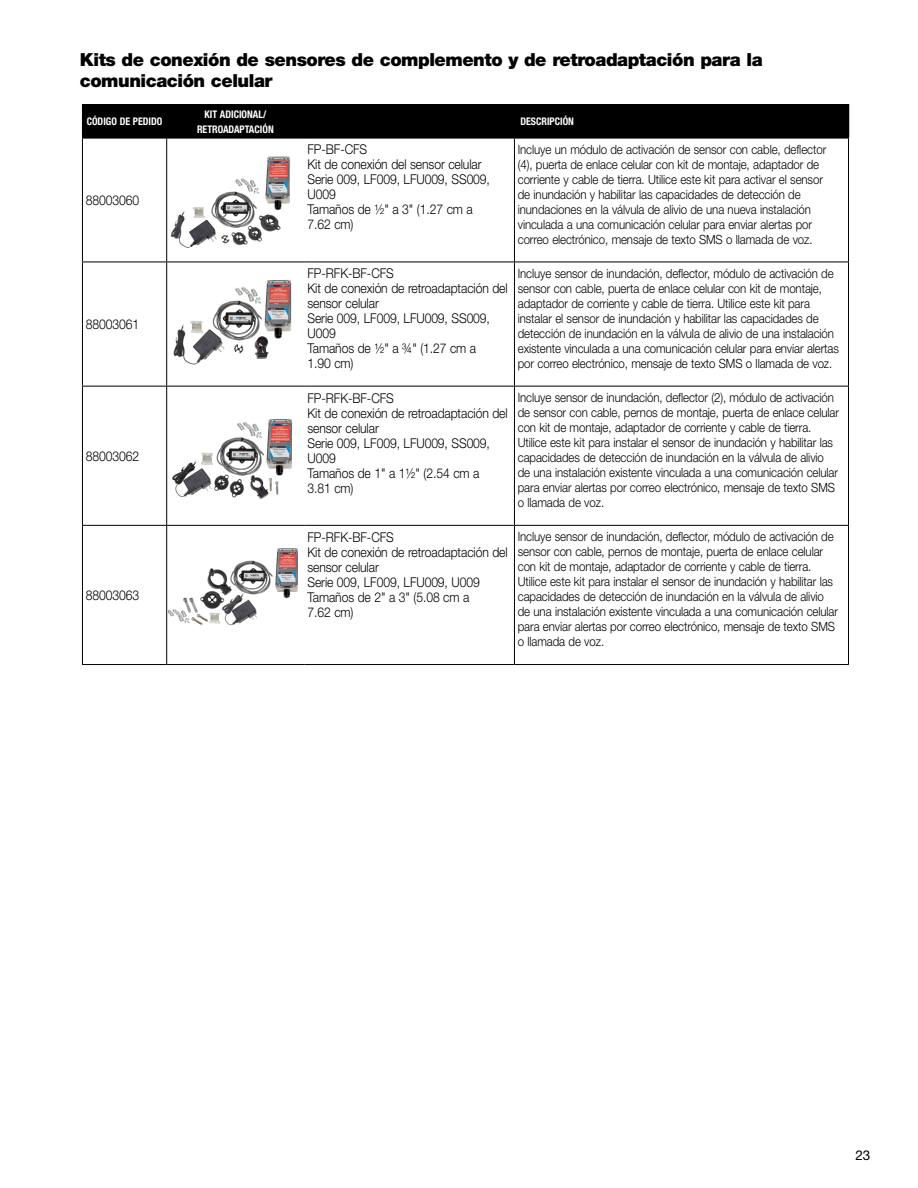
<style>
.page{position:relative;width:918px;height:1188px;background:#fff}
.page>*{position:absolute;margin:0;border:0;box-sizing:border-box;transform-origin:0 0}
.t1{font:900 18px/21px "Helvetica Neue LT Std";letter-spacing:-.025em;color:#000}
.t2{font:300 13.5px/15px "Helvetica Neue LT Std";letter-spacing:-.01em;color:#000;scale:.9 1}
.t3{font:13.5px "Helvetica Neue LT Std";color:#000}
.t4{font:300 12.75px/15px "Helvetica Neue LT Std";letter-spacing:-.01em;color:#000;scale:.9 1}
.t5{font:700 condensed 10.5px/15px "Helvetica Neue LT Std";color:#fff;text-align:center;scale:.95 1}
</style>
<div class="page">
<div style="left:82px;top:105px;width:85px;height:33px;background:#000"></div>
<div style="left:167px;top:105px;width:137px;height:33px;background:#000"></div>
<div style="left:304px;top:105px;width:210px;height:33px;background:#000"></div>
<div style="left:514px;top:105px;width:335px;height:33px;background:#000"></div>
<hr style="left:82px;top:104px;width:85px;height:2px;background:#000">
<hr style="left:167px;top:104px;width:137px;height:2px;background:#000">
<hr style="left:304px;top:104px;width:210px;height:2px;background:#000">
<hr style="left:514px;top:104px;width:335px;height:2px;background:#000">
<hr style="left:82px;top:138px;width:85px;height:1px;background:#000">
<hr style="left:167px;top:138px;width:137px;height:1px;background:#000">
<hr style="left:304px;top:138px;width:210px;height:1px;background:#000">
<hr style="left:514px;top:138px;width:335px;height:1px;background:#000">
<hr style="left:82px;top:664px;width:85px;height:1px;background:#000">
<hr style="left:82px;top:262px;width:85px;height:1px;background:#000">
<hr style="left:848px;top:138px;width:1px;height:124px;background:#000">
<hr style="left:167px;top:262px;width:137px;height:1px;background:#000">
<hr style="left:848px;top:262px;width:1px;height:124px;background:#000">
<hr style="left:848px;top:387px;width:1px;height:138px;background:#000">
<hr style="left:848px;top:526px;width:1px;height:138px;background:#000">
<hr style="left:167px;top:664px;width:137px;height:1px;background:#000">
<hr style="left:304px;top:664px;width:210px;height:1px;background:#000">
<hr style="left:514px;top:664px;width:335px;height:1px;background:#000">
<hr style="left:166px;top:138px;width:1px;height:124px;background:#000">
<hr style="left:166px;top:262px;width:1px;height:124px;background:#000">
<hr style="left:166px;top:387px;width:1px;height:138px;background:#000">
<hr style="left:166px;top:526px;width:1px;height:138px;background:#000">
<hr style="left:304px;top:262px;width:210px;height:1px;background:#000">
<hr style="left:82px;top:138px;width:1px;height:124px;background:#000">
<hr style="left:514px;top:138px;width:1px;height:124px;background:#000">
<hr style="left:82px;top:262px;width:1px;height:124px;background:#000">
<hr style="left:514px;top:262px;width:335px;height:1px;background:#000">
<hr style="left:82px;top:386px;width:85px;height:1px;background:#000">
<hr style="left:82px;top:387px;width:1px;height:138px;background:#000">
<hr style="left:82px;top:526px;width:1px;height:138px;background:#000">
<hr style="left:167px;top:386px;width:137px;height:1px;background:#000">
<hr style="left:304px;top:386px;width:210px;height:1px;background:#000">
<hr style="left:514px;top:262px;width:1px;height:124px;background:#000">
<hr style="left:514px;top:386px;width:335px;height:1px;background:#000">
<hr style="left:82px;top:525px;width:85px;height:1px;background:#000">
<hr style="left:167px;top:525px;width:137px;height:1px;background:#000">
<hr style="left:304px;top:525px;width:210px;height:1px;background:#000">
<hr style="left:514px;top:387px;width:1px;height:138px;background:#000">
<hr style="left:514px;top:525px;width:335px;height:1px;background:#000">
<hr style="left:514px;top:526px;width:1px;height:138px;background:#000">
<img style="left:166px;top:155px;width:124px;height:95px">
<img style="left:173px;top:280px;width:119px;height:85px">
<img style="left:172px;top:419px;width:121px;height:80px">
<img style="left:168px;top:548px;width:130px;height:78px">
<h3 class="t1" style="left:80px;top:49px;width:684px">Kits de conexión de sensores de complemento y de retroadaptación para la comunicación celular</h3>
<p class="t5" style="left:87px;top:114px;width:81px">CÓDIGO DE PEDIDO</p>
<p class="t5" style="left:197px;top:106px;width:82px">KIT ADICIONAL/<br>RETROADAPTACIÓN</p>
<p class="t5" style="left:520px;top:114px;width:58px">DESCRIPCIÓN</p>
<p class="t2" style="left:86px;top:192px;width:61px">88003060</p>
<p class="t2" style="left:86px;top:316px;width:61px">88003061</p>
<p class="t2" style="left:86px;top:448px;width:61px">88003062</p>
<p class="t2" style="left:86px;top:587px;width:61px">88003063</p>
<p class="t2" style="left:308px;top:142px;width:68px">FP-BF-CFS</p>
<p class="t2" style="left:308px;top:157px;width:204px">Kit de conexión del sensor celular<br>Serie 009, LF009, LFU009, SS009,<br>U009</p>
<p class="t2" style="left:308px;top:202px;width:185px">Tamaños de ½" a 3" (1.27 cm a<br>7.62 cm)</p>
<p class="t2" style="left:308px;top:266px;width:97px">FP-RFK-BF-CFS</p>
<p class="t2" style="left:308px;top:281px;width:224px">Kit de conexión de retroadaptación del sensor celular<br>Serie 009, LF009, LFU009, SS009,<br>U009</p>
<p class="t2" style="left:308px;top:341px;width:189px">Tamaños de ½" a ¾" (1.27 cm a<br>1.90 cm)</p>
<p class="t2" style="left:308px;top:390px;width:97px">FP-RFK-BF-CFS</p>
<p class="t2" style="left:308px;top:405px;width:224px">Kit de conexión de retroadaptación del sensor celular<br>Serie 009, LF009, LFU009, SS009,<br>U009</p>
<p class="t2" style="left:308px;top:465px;width:193px">Tamaños de 1" a 1½" (2.54 cm a<br>3.81 cm)</p>
<p class="t2" style="left:308px;top:529px;width:97px">FP-RFK-BF-CFS</p>
<p class="t2" style="left:308px;top:544px;width:224px">Kit de conexión de retroadaptación del sensor celular<br>Serie 009, LF009, LFU009, U009</p>
<p class="t2" style="left:308px;top:589px;width:181px">Tamaños de 2" a 3" (5.08 cm a<br>7.62 cm)</p>
<p class="t4" style="left:518px;top:141px;width:344px">Incluye un módulo de activación de sensor con cable, deflector (4), puerta de enlace celular con kit de montaje, adaptador de corriente y cable de tierra. Utilice este kit para activar el sensor de inundación y habilitar las capacidades de detección de inundaciones en la válvula de alivio de una nueva instalación vinculada a una comunicación celular para enviar alertas por correo electrónico, mensaje de texto SMS o llamada de voz.</p>
<p class="t4" style="left:518px;top:265px;width:358px">Incluye sensor de inundación, deflector, módulo de activación de sensor con cable, puerta de enlace celular con kit de montaje, adaptador de corriente y cable de tierra. Utilice este kit para instalar el sensor de inundación y habilitar las capacidades de detección de inundación en la válvula de alivio de una instalación existente vinculada a una comunicación celular para enviar alertas por correo electrónico, mensaje de texto SMS o llamada de voz.</p>
<p class="t4" style="left:518px;top:390px;width:358px">Incluye sensor de inundación, deflector (2), módulo de activación de sensor con cable, pernos de montaje, puerta de enlace celular con kit de montaje, adaptador de corriente y cable de tierra.<br>Utilice este kit para instalar el sensor de inundación y habilitar las capacidades de detección de inundación en la válvula de alivio de una instalación existente vinculada a una comunicación celular para enviar alertas por correo electrónico, mensaje de texto SMS o llamada de voz.</p>
<p class="t4" style="left:518px;top:529px;width:357px">Incluye sensor de inundación, deflector, módulo de activación de sensor con cable, pernos de montaje, puerta de enlace celular con kit de montaje, adaptador de corriente y cable de tierra.<br>Utilice este kit para instalar el sensor de inundación y habilitar las capacidades de detección de inundación en la válvula de alivio de una instalación existente vinculada a una comunicación celular para enviar alertas por correo electrónico, mensaje de texto SMS o llamada de voz.</p>
<p class="t3" style="left:855px;top:1147px;width:17px">23</p>
</div>
